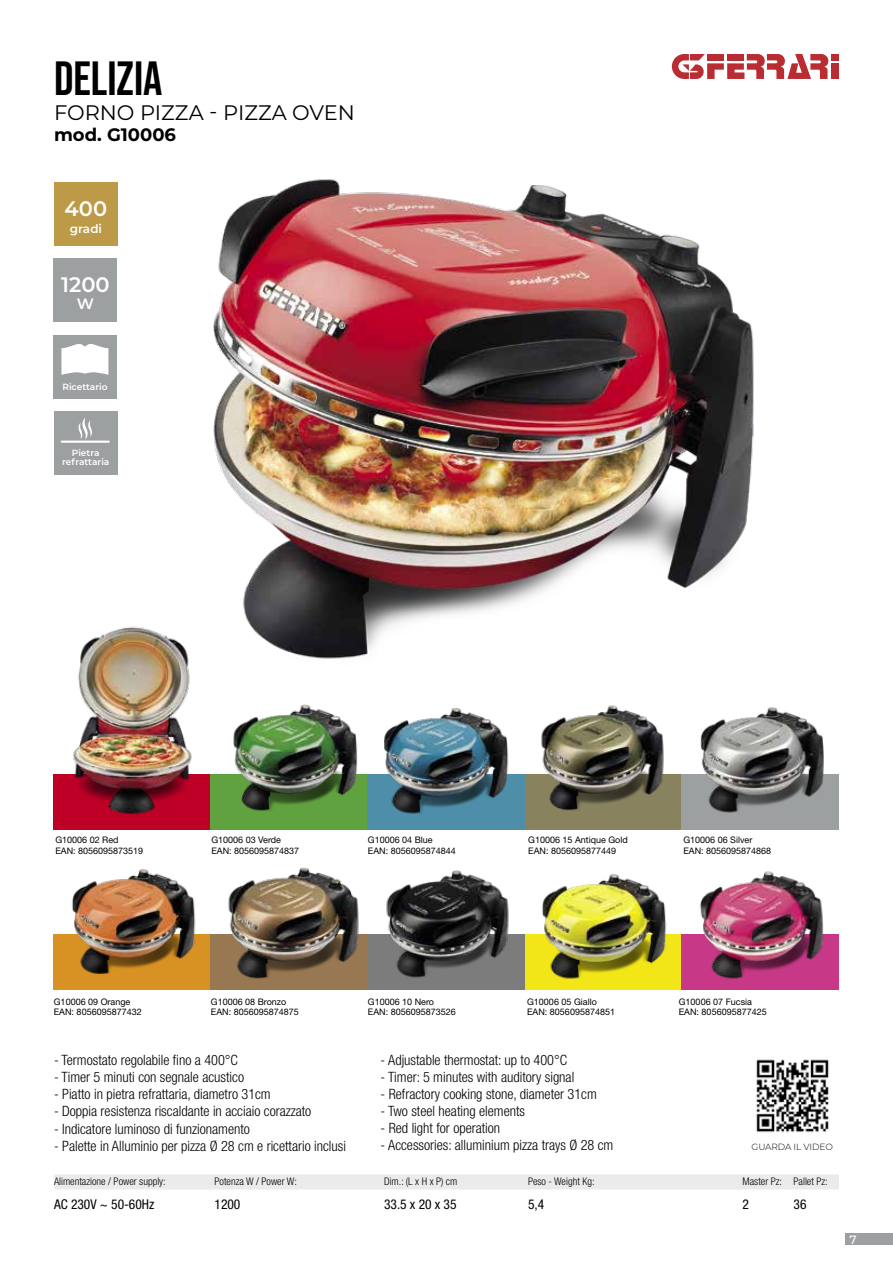
<style>
.page{position:relative;width:893px;height:1263px;background:#fff}
.page>*{position:absolute;margin:0;border:0;box-sizing:border-box;transform-origin:0 0}
.t1{font:48px "Bebas Neue";color:#000}
.t2{font:21px "Montserrat";color:#000}
.t3{font:600 21px "Montserrat";color:#fff}
.t4{font:700 18px "Montserrat";color:#000}
.t5{font:600 15px "Montserrat";color:#fff}
.t6{font:300 condensed 14.25px "Helvetica Neue LT Std";color:#000}
.t7{font:condensed 13.5px "Helvetica Neue LT Std";color:#000}
.t8{font:600 12px "Montserrat";color:#fff}
.t9{font:500 12px "Montserrat";color:#fff}
.t10{font:300 condensed 10.5px "Helvetica Neue LT Std";color:#000}
.t11{font:9px/10.8px "Helvetica Neue LT Std";color:#000}
.t12{font:600 9px/9px "Montserrat";color:#fff;text-align:center}
.t13{font:300 9px "Montserrat";letter-spacing:-.01em;color:#000}
</style>
<div class="page">
<div style="left:845px;top:1233px;width:48px;height:12px;background:#9da0a1"></div>
<div style="left:831px;top:63px;width:8px;height:16px;background:#b92c32"></div>
<div style="left:831px;top:54px;width:8px;height:6px;background:#b92c32"></div>
<svg style="left:672px;top:54px;width:156px;height:25px"></svg>
<img style="left:213px;top:179px;width:541px;height:480px">
<div style="left:54px;top:774px;width:157px;height:55px;background:#be0027"></div>
<div style="left:54px;top:935px;width:157px;height:55px;background:#d89223"></div>
<div style="left:525px;top:774px;width:157px;height:55px;background:#88835e"></div>
<div style="left:525px;top:935px;width:157px;height:55px;background:#f2e618"></div>
<div style="left:211px;top:774px;width:157px;height:55px;background:#60a23f"></div>
<div style="left:211px;top:935px;width:157px;height:55px;background:#987852"></div>
<div style="left:682px;top:774px;width:157px;height:55px;background:#9da0a1"></div>
<div style="left:682px;top:935px;width:157px;height:55px;background:#c73886"></div>
<div style="left:368px;top:774px;width:157px;height:55px;background:#4e8ea9"></div>
<div style="left:368px;top:935px;width:157px;height:55px;background:#7c7c7c"></div>
<img style="left:376px;top:870px;width:148px;height:108px">
<img style="left:233px;top:704px;width:135px;height:114px">
<img style="left:384px;top:708px;width:125px;height:106px">
<img style="left:541px;top:705px;width:123px;height:106px">
<img style="left:531px;top:874px;width:144px;height:105px">
<img style="left:700px;top:707px;width:124px;height:106px">
<img style="left:208px;top:867px;width:168px;height:119px">
<img style="left:60px;top:869px;width:144px;height:105px">
<img style="left:678px;top:871px;width:161px;height:115px">
<div style="left:54px;top:1174px;width:785px;height:15px;background:#ebebeb"></div>
<img style="left:73px;top:617px;width:147px;height:202px">
<img style="left:756px;top:1059px;width:73px;height:74px">
<div style="left:54px;top:259px;width:63px;height:63px;background:#9da0a1"></div>
<div style="left:54px;top:411px;width:63px;height:63px;background:#9da0a1"></div>
<svg style="left:78px;top:418px;width:14px;height:21px"></svg>
<hr style="left:61px;top:441px;width:49px;height:2px;background:#fff">
<div style="left:53px;top:335px;width:64px;height:63px;background:#9da0a1"></div>
<svg style="left:61px;top:344px;width:47px;height:31px"></svg>
<div style="left:54px;top:182px;width:64px;height:64px;background:#bc9a47"></div>
<h1 class="t1" style="left:54px;top:51px;width:110px">DELIZIA</h1>
<h2 class="t2" style="left:54px;top:98px;width:302px">FORNO PIZZA - PIZZA OVEN</h2>
<p class="t4" style="left:54px;top:122px;width:124px">mod. G10006</p>
<h2 class="t3" style="left:65px;top:194px;width:44px">400</h2>
<p class="t8" style="left:70px;top:220px;width:34px">gradi</p>
<h2 class="t3" style="left:61px;top:270px;width:50px">1200</h2>
<p class="t5" style="left:77px;top:293px;width:19px">W</p>
<p class="t12" style="left:62px;top:382px;width:47px">Ricettario</p>
<p class="t12" style="left:62px;top:448px;width:49px">Pietra refrattaria</p>
<p class="t11" style="left:55px;top:834px;width:89px">G10006 02 Red<br>EAN: 8056095873519</p>
<p class="t11" style="left:211px;top:834px;width:89px">G10006 03 Verde<br>EAN: 8056095874837</p>
<p class="t11" style="left:683px;top:834px;width:89px">G10006 06 Silver<br>EAN: 8056095874868</p>
<p class="t11" style="left:368px;top:834px;width:89px">G10006 04 Blue<br>EAN: 8056095874844</p>
<p class="t11" style="left:528px;top:834px;width:101px">G10006 15 Antique Gold<br>EAN: 8056095877449</p>
<p class="t11" style="left:211px;top:996px;width:89px">G10006 08 Bronzo<br>EAN: 8056095874875</p>
<p class="t11" style="left:368px;top:996px;width:89px">G10006 10 Nero<br>EAN: 8056095873526</p>
<p class="t11" style="left:527px;top:996px;width:89px">G10006 05 Giallo<br>EAN: 8056095874851</p>
<p class="t11" style="left:54px;top:996px;width:89px">G10006 09 Orange<br>EAN: 8056095877432</p>
<p class="t11" style="left:679px;top:996px;width:89px">G10006 07 Fucsia<br>EAN: 8056095877425</p>
<p class="t6" style="left:54px;top:1052px;width:185px">- Termostato regolabile fino a 400°C</p>
<p class="t6" style="left:54px;top:1069px;width:192px">- Timer 5 minuti con segnale acustico</p>
<p class="t6" style="left:54px;top:1086px;width:218px">- Piatto in pietra refrattaria, diametro 31cm</p>
<p class="t6" style="left:54px;top:1103px;width:259px">- Doppia resistenza riscaldante in acciaio corazzato</p>
<p class="t6" style="left:54px;top:1120px;width:197px">- Indicatore luminoso di funzionamento</p>
<p class="t6" style="left:54px;top:1137px;width:294px">- Palette in Alluminio per pizza Ø 28 cm e ricettario inclusi</p>
<p class="t6" style="left:381px;top:1051px;width:188px">- Adjustable thermostat: up to 400°C</p>
<p class="t6" style="left:381px;top:1069px;width:195px">- Timer: 5 minutes with auditory signal</p>
<p class="t6" style="left:381px;top:1086px;width:218px">- Refractory cooking stone, diameter 31cm</p>
<p class="t6" style="left:381px;top:1103px;width:146px">- Two steel heating elements</p>
<p class="t6" style="left:381px;top:1120px;width:121px">- Red light for operation</p>
<p class="t6" style="left:381px;top:1137px;width:234px">- Accessories: alluminium pizza trays Ø 28 cm</p>
<p class="t13" style="left:751px;top:1141px;width:83px">GUARDA IL VIDEO</p>
<p class="t10" style="left:54px;top:1175px;width:113px">Alimentazione / Power supply:</p>
<p class="t10" style="left:215px;top:1175px;width:84px">Potenza W / Power W:</p>
<p class="t10" style="left:384px;top:1175px;width:75px">Dim.: (L x H x P) cm</p>
<p class="t10" style="left:528px;top:1175px;width:68px">Peso - Weight Kg:</p>
<p class="t10" style="left:743px;top:1175px;width:87px">Master Pz: Pallet Pz:</p>
<p class="t7" style="left:54px;top:1196px;width:102px">AC 230V ~ 50-60Hz</p>
<p class="t7" style="left:215px;top:1196px;width:27px">1200</p>
<p class="t7" style="left:384px;top:1196px;width:74px">33.5 x 20 x 35</p>
<p class="t7" style="left:528px;top:1196px;width:18px">5,4</p>
<p class="t7" style="left:743px;top:1196px;width:8px">2</p>
<p class="t7" style="left:794px;top:1196px;width:14px">36</p>
<p class="t9" style="left:850px;top:1231px;width:9px">7</p>
</div>
